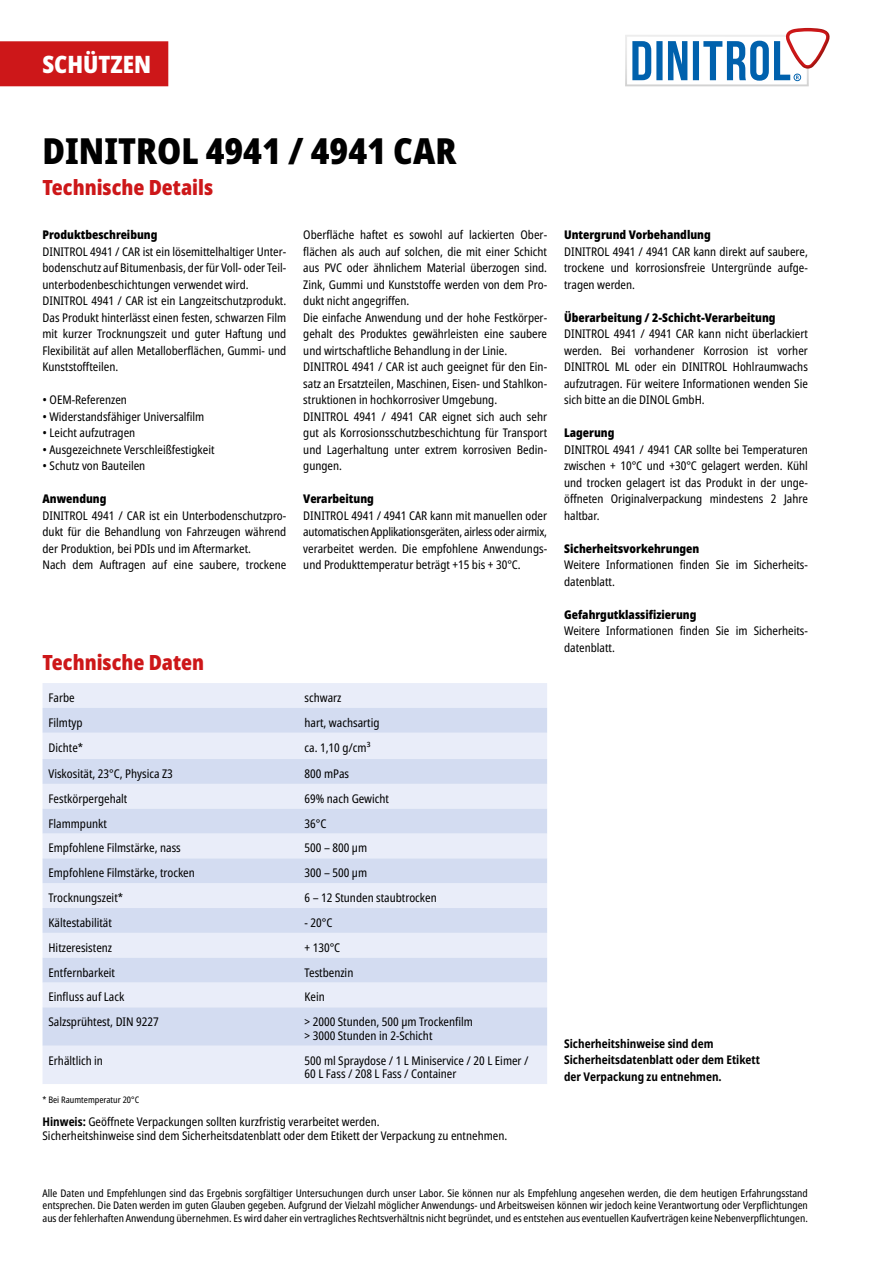
<style>
.page{position:relative;width:893px;height:1263px;background:#fff}
.page>*{position:absolute;margin:0;border:0;box-sizing:border-box;transform-origin:0 0}
.t1{font:900 condensed 36px "Noto Sans";color:#000}
.t2{font:900 condensed 24px "Noto Sans";color:#fff}
.t3{font:900 condensed 21px "Noto Sans";color:#cd1719}
.t4{font:condensed 12px/16.5px "Noto Sans";color:#000}
.t5{font:900 condensed 12px "Noto Sans";color:#000}
.t6{font:700 condensed 12px/16.5px "Noto Sans";color:#000}
.t7{font:condensed 10.5px/12.6px "Noto Sans";color:#000;text-align:justify}
.t8{font:condensed 9px "Noto Sans";color:#000}
.s1{font-weight:700}
</style>
<div class="page">
<div style="left:0;top:41px;width:168px;height:45px;background:#cd1719"></div>
<div style="left:625px;top:35px;width:184px;height:51px;background:#e6e6e6"></div>
<div style="left:627px;top:37px;width:180px;height:47px;background:#fff"></div>
<svg style="left:632px;top:28px;width:198px;height:53px"></svg>
<div style="left:43px;top:683px;width:504px;height:401px;background:#e9edf9"></div>
<svg style="left:43px;top:708px;width:504px;height:338px;background:#dce3f4"></svg>
<h2 class="t2" style="left:43px;top:46px;width:110px">SCHÜTZEN</h2>
<h1 class="t1" style="left:43px;top:124px;width:415px">DINITROL 4941 / 4941 CAR</h1>
<h3 class="t3" style="left:43px;top:172px;width:172px">Technische Details</h3>
<p class="t5" style="left:43px;top:226px;width:116px">Produktbeschreibung</p>
<p class="t4" style="left:43px;top:243px;width:245px">DINITROL 4941 / CAR ist ein lösemittelhaltiger Unter&shy;bodenschutz auf Bitumenbasis, der für Voll- oder Teil&shy;unterbodenbeschichtungen verwendet wird.<br>DINITROL 4941 / CAR ist ein Langzeitschutzprodukt.<br>Das Produkt hinterlässt einen festen, schwarzen Film mit kurzer Trocknungszeit und guter Haftung und Flexibilität auf allen Metalloberflächen, Gummi- und Kunststoffteilen.</p>
<p class="t4" style="left:43px;top:392px;width:86px">• OEM-Referenzen</p>
<p class="t4" style="left:43px;top:408px;width:163px">• Widerstandsfähiger Universalfilm</p>
<p class="t4" style="left:43px;top:425px;width:94px">• Leicht aufzutragen</p>
<p class="t4" style="left:43px;top:441px;width:174px">• Ausgezeichnete Verschleißfestigkeit</p>
<p class="t4" style="left:43px;top:458px;width:104px">• Schutz von Bauteilen</p>
<p class="t5" style="left:43px;top:490px;width:66px">Anwendung</p>
<p class="t4" style="left:43px;top:507px;width:245px">DINITROL 4941 / CAR ist ein Unterbodenschutzpro&shy;dukt für die Behandlung von Fahrzeugen während der Produktion, bei PDIs und im Aftermarket.<br>Nach dem Auftragen auf eine saubere, trockene</p>
<p class="t4" style="left:303px;top:227px;width:245px">Oberfläche haftet es sowohl auf lackierten Ober&shy;flächen als auch auf solchen, die mit einer Schicht aus PVC oder ähnlichem Material überzogen sind.<br>Zink, Gummi und Kunststoffe werden von dem Pro&shy;dukt nicht angegriffen.<br>Die einfache Anwendung und der hohe Festkörper&shy;gehalt des Produktes gewährleisten eine saubere und wirtschaftliche Behandlung in der Linie.<br>DINITROL 4941 / CAR ist auch geeignet für den Ein&shy;satz an Ersatzteilen, Maschinen, Eisen- und Stahlkon&shy;struktionen in hochkorrosiver Umgebung.<br>DINITROL 4941 / 4941 CAR eignet sich auch sehr gut als Korrosionsschutzbeschichtung für Transport und Lagerhaltung unter extrem korrosiven Bedin&shy;gungen.</p>
<p class="t5" style="left:303px;top:490px;width:72px">Verarbeitung</p>
<p class="t4" style="left:303px;top:507px;width:245px;text-align:justify">DINITROL 4941 / 4941 CAR kann mit manuellen oder automatischen Applikationsgeräten, airless oder airmix, verarbeitet werden. Die empfohlene Anwendungs&shy;und Produkttemperatur beträgt +15 bis + 30°C.</p>
<h3 class="t3" style="left:43px;top:647px;width:163px">Technische Daten</h3>
<p class="t4" style="left:49px;top:690px;width:28px">Farbe</p>
<p class="t4" style="left:304px;top:690px;width:38px">schwarz</p>
<p class="t4" style="left:49px;top:714px;width:36px">Filmtyp</p>
<p class="t4" style="left:304px;top:714px;width:77px">hart, wachsartig</p>
<p class="t4" style="left:49px;top:739px;width:36px">Dichte*</p>
<p class="t4" style="left:304px;top:739px;width:68px">ca. 1,10 g/cm³</p>
<p class="t4" style="left:49px;top:765px;width:126px">Viskosität, 23°C, Physica Z3</p>
<p class="t4" style="left:304px;top:765px;width:46px">800 mPas</p>
<p class="t4" style="left:49px;top:790px;width:80px">Festkörpergehalt</p>
<p class="t4" style="left:304px;top:790px;width:86px">69% nach Gewicht</p>
<p class="t4" style="left:49px;top:815px;width:60px">Flammpunkt</p>
<p class="t4" style="left:304px;top:815px;width:23px">36°C</p>
<p class="t4" style="left:49px;top:840px;width:134px">Empfohlene Filmstärke, nass</p>
<p class="t4" style="left:304px;top:840px;width:64px">500 – 800 μm</p>
<p class="t4" style="left:49px;top:865px;width:148px">Empfohlene Filmstärke, trocken</p>
<p class="t4" style="left:304px;top:865px;width:64px">300 – 500 μm</p>
<p class="t4" style="left:49px;top:890px;width:76px">Trocknungszeit*</p>
<p class="t4" style="left:304px;top:890px;width:134px">6 – 12 Stunden staubtrocken</p>
<p class="t4" style="left:49px;top:914px;width:65px">Kältestabilität</p>
<p class="t4" style="left:304px;top:914px;width:29px">- 20°C</p>
<p class="t4" style="left:49px;top:939px;width:65px">Hitzeresistenz</p>
<p class="t4" style="left:304px;top:939px;width:37px">+ 130°C</p>
<p class="t4" style="left:49px;top:964px;width:68px">Entfernbarkeit</p>
<p class="t4" style="left:304px;top:964px;width:50px">Testbenzin</p>
<p class="t4" style="left:49px;top:989px;width:77px">Einfluss auf Lack</p>
<p class="t4" style="left:304px;top:989px;width:22px">Kein</p>
<p class="t4" style="left:49px;top:1014px;width:112px">Salzsprühtest, DIN 9227</p>
<p class="t4" style="left:304px;top:1015px;width:170px;line-height:13.5px">&gt; 2000 Stunden, 500 μm Trockenfilm &gt; 3000 Stunden in 2-Schicht</p>
<p class="t4" style="left:49px;top:1052px;width:56px">Erhältlich in</p>
<p class="t4" style="left:304px;top:1054px;width:226px;line-height:13.5px">500 ml Spraydose / 1 L Miniservice / 20 L Eimer /<br>60 L Fass / 208 L Fass / Container</p>
<p class="t8" style="left:43px;top:1093px;width:98px">* Bei Raumtemperatur 20°C</p>
<p class="t4" style="left:43px;top:1115px;width:466px;line-height:13.5px"><span class="s1">Hinweis:</span> Geöffnete Verpackungen sollten kurzfristig verarbeitet werden.<br>Sicherheitshinweise sind dem Sicherheitsdatenblatt oder dem Etikett der Verpackung zu entnehmen.</p>
<p class="t5" style="left:564px;top:226px;width:148px">Untergrund Vorbehandlung</p>
<p class="t4" style="left:564px;top:243px;width:245px;text-align:justify">DINITROL 4941 / 4941 CAR kann direkt auf saubere, trockene und korrosionsfreie Untergründe aufge&shy;tragen werden.</p>
<p class="t5" style="left:564px;top:308px;width:213px">Überarbeitung / 2-Schicht-Verarbeitung</p>
<p class="t4" style="left:564px;top:326px;width:245px;text-align:justify">DINITROL 4941 / 4941 CAR kann nicht überlackiert werden. Bei vorhandener Korrosion ist vorher DINITROL ML oder ein DINITROL Hohlraumwachs aufzutragen. Für weitere Informationen wenden Sie sich bitte an die DINOL GmbH.</p>
<p class="t5" style="left:564px;top:424px;width:52px">Lagerung</p>
<p class="t4" style="left:564px;top:441px;width:245px;text-align:justify">DINITROL 4941 / 4941 CAR sollte bei Temperaturen zwischen + 10°C und +30°C gelagert werden. Kühl und trocken gelagert ist das Produkt in der unge&shy;öffneten Originalverpackung mindestens 2 Jahre haltbar.</p>
<p class="t5" style="left:564px;top:539px;width:137px">Sicherheitsvorkehrungen</p>
<p class="t4" style="left:564px;top:557px;width:245px">Weitere Informationen finden Sie im Sicherheits&shy;datenblatt.</p>
<p class="t5" style="left:564px;top:605px;width:134px">Gefahrgutklassifizierung</p>
<p class="t4" style="left:564px;top:623px;width:245px">Weitere Informationen finden Sie im Sicherheits&shy;datenblatt.</p>
<p class="t6" style="left:564px;top:1035px;width:197px">Sicherheitshinweise sind dem<br>Sicherheitsdatenblatt oder dem Etikett der Verpackung zu entnehmen.</p>
<p class="t7" style="left:43px;top:1187px;width:767px">Alle Daten und Empfehlungen sind das Ergebnis sorgfältiger Untersuchungen durch unser Labor. Sie können nur als Empfehlung angesehen werden, die dem heutigen Erfahrungsstand entsprechen. Die Daten werden im guten Glauben gegeben. Aufgrund der Vielzahl möglicher Anwendungs- und Arbeitsweisen können wir jedoch keine Verantwortung oder Verpflichtungen aus der fehlerhaften Anwendung übernehmen. Es wird daher ein vertragliches Rechtsverhältnis nicht begründet, und es entstehen aus eventuellen Kaufverträgen keine Nebenverpflichtungen.</p>
</div>
